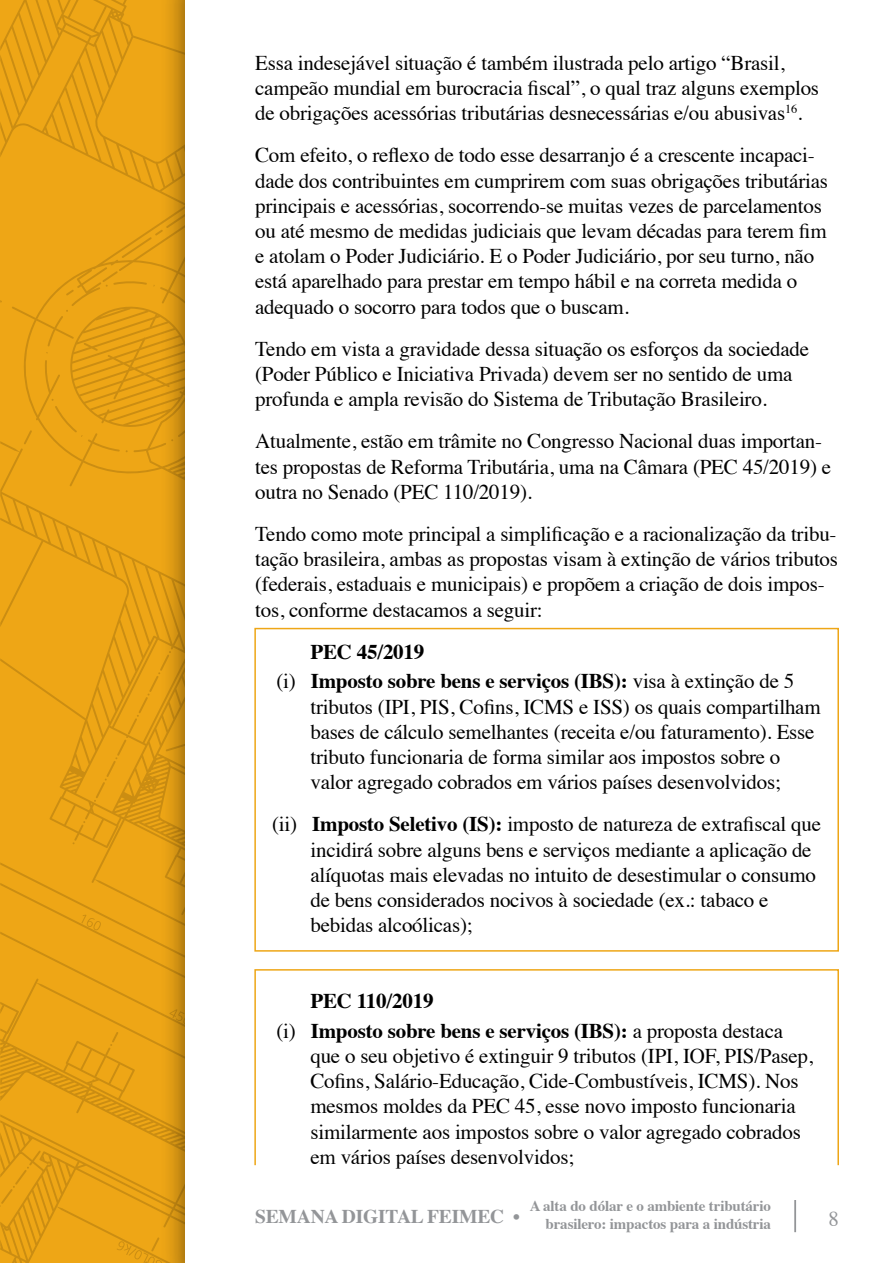
<style>
.page{position:relative;width:893px;height:1263px;background:#fff}
.page>*{position:absolute;margin:0;border:0;box-sizing:border-box;transform-origin:0 0}
.t1{font:21px/25.2px "Times";letter-spacing:-.01em;color:#000}
.t2{font:700 21px/29.4px "Times";letter-spacing:-.01em;color:#000}
.t3{font:21px "Times";color:#939598}
.t4{font:700 19.5px "Times";letter-spacing:-.01em;color:#939598}
.t5{font:700 15px/18px "Times";letter-spacing:-.01em;color:#939598;text-align:right}
.s1{font-weight:400}
.s2{font-weight:700}
</style>
<div class="page">
<svg style="left:0;top:0;width:159px;height:862px;fill:#eea616"></svg>
<svg style="left:102px;top:271px;width:45px;height:16px"></svg>
<svg style="left:122px;top:200px;width:37px;height:58px"></svg>
<svg style="left:66px;top:290px;width:8px;height:6px"></svg>
<svg style="left:0;top:862px;width:159px;height:401px;fill:#eea616"></svg>
<svg style="left:110px;top:1032px;width:8px;height:14px"></svg>
<div style="left:159px;top:0;width:734px;height:1263px;background:#000;opacity:.5"></div>
<div style="left:185px;top:0;width:708px;height:1263px;background:#fff"></div>
<hr style="left:794px;top:1200px;width:2px;height:32px;background:#939598">
<div style="left:254px;top:628px;width:585px;height:324px;border:2px solid #eea616"></div>
<div style="left:254px;top:969px;width:585px;height:197px;border:2px solid #eea616"></div>
<p class="t1" style="left:255px;top:48px;width:565px">Essa indesejável situação é também ilustrada pelo artigo “Brasil, campeão mundial em burocracia fiscal”, o qual traz alguns exemplos de obrigações acessórias tributárias desnecessárias e/ou abusivas<sup>16</sup>.</p>
<p class="t1" style="left:255px;top:141px;width:574px">Com efeito, o reflexo de todo esse desarranjo é a crescente incapaci&shy;dade dos contribuintes em cumprirem com suas obrigações tributárias principais e acessórias, socorrendo-se muitas vezes de parcelamentos ou até mesmo de medidas judiciais que levam décadas para terem fim e atolam o Poder Judiciário. E o Poder Judiciário, por seu turno, não está aparelhado para prestar em tempo hábil e na correta medida o adequado o socorro para todos que o buscam.</p>
<p class="t1" style="left:255px;top:334px;width:556px">Tendo em vista a gravidade dessa situação os esforços da sociedade (Poder Público e Iniciativa Privada) devem ser no sentido de uma profunda e ampla revisão do Sistema de Tributação Brasileiro.</p>
<p class="t1" style="left:255px;top:427px;width:578px">Atualmente, estão em trâmite no Congresso Nacional duas importan&shy;tes propostas de Reforma Tributária, uma na Câmara (PEC 45/2019) e outra no Senado (PEC 110/2019).</p>
<p class="t1" style="left:255px;top:520px;width:584px">Tendo como mote principal a simplificação e a racionalização da tribu&shy;tação brasileira, ambas as propostas visam à extinção de vários tributos (federais, estaduais e municipais) e propõem a criação de dois impos&shy;tos, conforme destacamos a seguir:</p>
<p class="t2" style="left:276px;top:635px;width:519px;text-indent:34px">PEC 45/2019<br><span class="s1">(i)</span> Imposto sobre bens e serviços (IBS): <span class="s1">visa à extinção de 5</span></p>
<p class="t1" style="left:310px;top:692px;width:512px">tributos (IPI, PIS, Cofins, ICMS e ISS) os quais compartilham bases de cálculo semelhantes (receita e/ou faturamento). Esse tributo funcionaria de forma similar aos impostos sobre o valor agregado cobrados em vários países desenvolvidos;</p>
<p class="t1" style="left:310px;top:810px;width:512px;text-indent:-38px">(ii) <span class="s2">Imposto Seletivo (IS):</span> imposto de natureza de extrafiscal que incidirá sobre alguns bens e serviços mediante a aplicação de alíquotas mais elevadas no intuito de desestimular o consumo de bens considerados nocivos à sociedade (ex.: tabaco e bebidas alcoólicas);</p>
<p class="t2" style="left:276px;top:984px;width:508px;text-indent:34px">PEC 110/2019<br><span class="s1">(i)</span> Imposto sobre bens e serviços (IBS): <span class="s1">a proposta destaca</span></p>
<p class="t1" style="left:310px;top:1041px;width:504px">que o seu objetivo é extinguir 9 tributos (IPI, IOF, PIS/Pasep, Cofins, Salário-Educação, Cide-Combustíveis, ICMS). Nos mesmos moldes da PEC 45, esse novo imposto funcionaria similarmente aos impostos sobre o valor agregado cobrados em vários países desenvolvidos;</p>
<p class="t4" style="left:255px;top:1198px;width:266px">SEMANA DIGITAL FEIMEC •</p>
<p class="t5" style="left:530px;top:1195px;width:243px">A alta do dólar e o ambiente tributário brasilero: impactos para a indústria</p>
<p class="t3" style="left:829px;top:1199px;width:12px">8</p>
</div>
